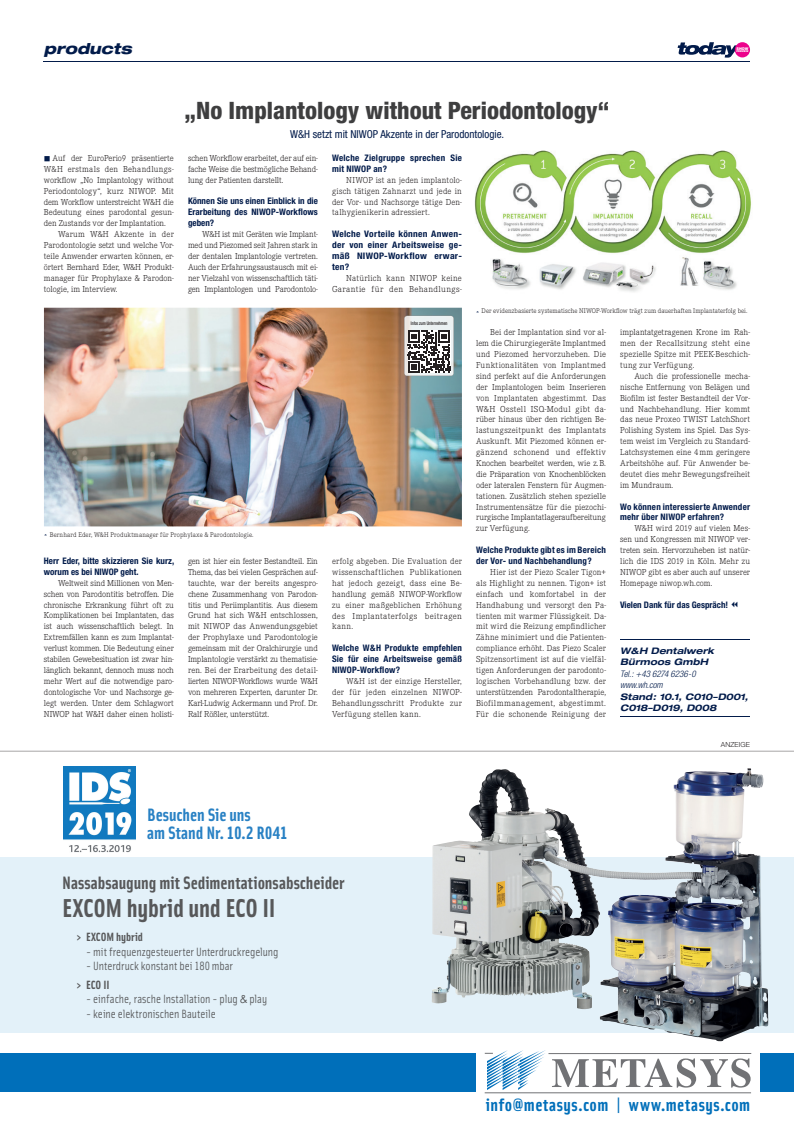
<style>
.page{position:relative;width:794px;height:1134px;background:#fff}
.page>*{position:absolute;margin:0;border:0;box-sizing:border-box;transform-origin:0 0}
.t1{font:26px "Solex Bold Lining";letter-spacing:-.01em;color:#57585a}
.t2{font:800 condensed 24px "Helvetica Neue";color:#3e3e3f}
.t3{font:18px "Solex Bold Lining";letter-spacing:-.005em;color:#57585a}
.t4{font:18px "Solex Bold Lining";letter-spacing:.03em;color:#006fba}
.t5{font:18px/18px "Solex Bold Lining";letter-spacing:-.01em;color:#2881c4}
.t6{font:italic 800 expanded 15px "Helvetica Neue";color:#021b4a}
.t7{font:12px "Solex Regular Lining";letter-spacing:-.005em;color:#57585a}
.t8{font:12px "Solex Bold Lining";letter-spacing:-.005em;color:#57585a}
.t9{font:condensed 11px "Helvetica Neue";color:#021b4a}
.t10{font:300 9px/10.9px "Corporate E";color:#231f20;text-align:justify}
.t11{font:700 condensed 9px/10.9px "Helvetica Neue";letter-spacing:.02em;color:#021b4a}
.t12{font:700 condensed 9px/10.9px "Helvetica Neue";letter-spacing:.02em;color:#021b4a;text-align:justify;scale:1.05 1}
.t13{font:700 condensed 9px/10.9px "Helvetica Neue";color:#021b4a}
.t14{font:italic 700 expanded 9px/10.9px "Helvetica Neue";color:#021b4a}
.t15{font:300 9px/10.9px "Corporate E";letter-spacing:.04em;color:#231f20;text-align:right}
.t16{font:300 9px "Corporate E";letter-spacing:-.02em;color:#231f20}
.t17{font:italic 300 condensed 9px/10.8px "Helvetica Neue";color:#021b4a}
.t18{font:300 9px "Corporate E";letter-spacing:.035em;color:#231f20}
.t19{font:300 9px "Corporate E";letter-spacing:.02em;color:#231f20}
.t20{font:300 7px "Corporate E";letter-spacing:.01em;color:#231f20}
.t21{font:300 7px "Helvetica Neue";letter-spacing:.015em;color:#231f20}
.t22{font:500 condensed 5px "Helvetica Neue";color:#231f20;scale:.8 1}
.t23{font:900 3.7px "Helvetica Neue";color:#fff}
.t24{font:900 2.5px "Helvetica Neue";color:#fff}
.s1{color:#021b4a}
.s2{font-family:"Futura"}
</style>
<div class="page">
<hr style="left:44px;top:61px;width:706px;height:1px;background:#021b4a">
<svg style="left:677px;top:42px;width:62px;height:16px"></svg>
<div style="left:735px;top:42px;width:15px;height:15px;background:#ed028c;border-radius:50%"></div>
<hr style="left:620px;top:639px;width:130px;height:1px;background:#021b4a">
<hr style="left:620px;top:717px;width:130px;height:1px;background:#021b4a">
<img style="left:474px;top:150px;width:277px;height:142px">
<img style="left:44px;top:308px;width:418px;height:218px">
<img style="left:404px;top:316px;width:50px;height:60px">
<svg style="left:408px;top:330px;width:42px;height:43px"></svg>
<svg style="left:0;top:751px;width:794px;height:343px"></svg>
<h3 class="t6" style="left:44px;top:39px;width:90px">products</h3>
<p class="t24" style="left:736px;top:50px;width:13px">PREVIEW</p>
<p class="t23" style="left:736px;top:46px;width:13px">SHOW</p>
<p class="t10" style="left:44px;top:153px;width:131px"><span class="s1">■</span> Auf der EuroPerio9 präsentierte</p>
<p class="t18" style="left:44px;top:164px;width:131px">W&amp;H erstmals den Behandlungs-</p>
<p class="t10" style="left:44px;top:175px;width:131px">workflow „No Implantology without</p>
<p class="t10" style="left:44px;top:185px;width:131px">Periodontology“, kurz NIWOP. Mit</p>
<p class="t16" style="left:44px;top:197px;width:131px">dem Workflow unterstreicht W&amp;H die</p>
<p class="t10" style="left:44px;top:207px;width:131px">Bedeutung eines parodontal gesun-</p>
<p class="t10" style="left:44px;top:218px;width:124px">den Zustands vor der Implan tation.</p>
<p class="t19" style="left:58px;top:229px;width:117px">Warum W&amp;H Akzente in der</p>
<p class="t10" style="left:44px;top:240px;width:131px">Parodontologie setzt und welche Vor-</p>
<p class="t10" style="left:44px;top:251px;width:131px">teile Anwender erwarten können, er-</p>
<p class="t10" style="left:44px;top:262px;width:131px">örtert Bernhard Eder, W&amp;H Produkt-</p>
<p class="t10" style="left:44px;top:273px;width:131px">manager für Prophylaxe &amp; Parodon -</p>
<p class="t10" style="left:44px;top:283px;width:75px">tologie, im Interview.</p>
<h2 class="t2" style="left:185px;top:95px;width:426px">„No Implantology without Periodontology“</h2>
<p class="t9" style="left:290px;top:127px;width:215px">W&amp;H setzt mit NIWOP Akzente in der Parodontologie.</p>
<p class="t10" style="left:188px;top:153px;width:131px">schen Workflow erarbeitet, der auf ein&shy;fache Weise die bestmögliche Behand&shy;lung der Patienten darstellt.</p>
<p class="t11" style="left:188px;top:196px;width:131px;text-align:justify">Können Sie uns einen Einblick in die Erarbeitung des NIWOP-Workflows geben?</p>
<p class="t10" style="left:188px;top:229px;width:131px;text-indent:14px">W&amp;H ist mit Geräten wie Implant&shy;med und Piezomed seit Jahren stark in der dentalen Implantologie vertreten.<br>Auch der Erfahrungsaustausch mit ei&shy;ner Vielzahl von wissenschaftlich täti&shy;gen Implantologen und Parodontolo-</p>
<p class="t11" style="left:332px;top:152px;width:131px">Welche Zielgruppe sprechen Sie mit NIWOP an?</p>
<p class="t10" style="left:332px;top:174px;width:131px;text-indent:14px">NIWOP ist an jeden implantolo&shy;gisch tätigen Zahnarzt und jede in der Vor- und Nachsorge tätige Den&shy;talhygienikerin adressiert.</p>
<p class="t12" style="left:332px;top:228px;width:125px">Welche Vorteile können Anwen&shy;der von einer Arbeitsweise ge&shy;mäß NIWOP-Workflow erwar&shy;ten?</p>
<p class="t15" style="left:332px;top:273px;width:131px">Natürlich kann NIWOP keine<br>Garantie für den Behandlungs-</p>
<p class="t22" style="left:411px;top:320px;width:47px">Infos zum Unternehmen</p>
<p class="t20" style="left:481px;top:307px;width:267px">Der evidenzbasierte systematische NIWOP-Workflow trägt zum dauerhaften Implantaterfolg bei.</p>
<p class="t20" style="left:50px;top:531px;width:205px">Bernhard Eder, W&amp;H Produktmanager für Prophylaxe &amp; Parodontologie.</p>
<p class="t13" style="left:44px;top:555px;width:132px">Herr Eder, bitte skizzieren Sie kurz, worum es bei NIWOP geht.</p>
<p class="t10" style="left:44px;top:578px;width:131px;text-indent:14px">Weltweit sind Millionen von Men&shy;schen von Parodontitis betroffen. Die chronische Erkrankung führt oft zu Komplikationen bei Implantaten, das ist auch wissenschaftlich belegt. In Extremfällen kann es zum Implantat&shy;verlust kommen. Die Bedeutung einer stabilen Gewebesituation ist zwar hin&shy;länglich bekannt, dennoch muss noch mehr Wert auf die notwendige paro&shy;dontologische Vor- und Nach sorge ge&shy;legt werden. Unter dem Schlagwort NIWOP hat W&amp;H daher einen holisti-</p>
<p class="t10" style="left:188px;top:556px;width:131px">gen ist hier ein fester Bestandteil. Ein Thema, das bei vielen Gesprächen auf&shy;tauchte, war der bereits angespro&shy;chene Zusammenhang von Parodon&shy;titis und Periimplantitis. Aus diesem Grund hat sich W&amp;H entschlossen, mit NIWOP das Anwendungsgebiet der Prophylaxe und Pa rodontologie gemeinsam mit der Oralchirurgie und Implantologie verstärkt zu thematisie&shy;ren. Bei der Er arbeitung des detail&shy;lierten NIWOP- Workflows wurde W&amp;H von mehreren Experten, darunter Dr.<br>Karl-Ludwig Ackermann und Prof. Dr.<br>Ralf Rößler, unterstützt.</p>
<p class="t10" style="left:332px;top:556px;width:131px">erfolg abgeben. Die Evaluation der wissenschaftlichen Publikationen hat je doch gezeigt, dass eine Be&shy;handlung gemäß NIWOP-Workflow zu einer maßgeblichen Erhöhung des Implantaterfolgs beitragen kann.</p>
<p class="t11" style="left:332px;top:642px;width:131px;text-align:justify">Welche W&amp;H Produkte empfehlen Sie für eine Arbeitsweise gemäß NIWOP-Workflow?</p>
<p class="t10" style="left:332px;top:676px;width:131px;text-indent:14px">W&amp;H ist der einzige Hersteller, der für jeden einzelnen NIWOP-Behandlungsschritt Produkte zur Ver fügung stellen kann.</p>
<p class="t10" style="left:476px;top:327px;width:131px;text-indent:14px">Bei der Implantation sind vor al&shy;lem die Chirurgiegeräte Implantmed und Piezomed hervorzuheben. Die Funktionalitäten von Implantmed sind perfekt auf die Anforderungen der Implantologen beim Inserieren von Implantaten abgestimmt. Das W&amp;H Osstell ISQ-Modul gibt da&shy;rüber hinaus über den richtigen Be&shy;lastungszeitpunkt des Implantats Auskunft. Mit Piezomed können er&shy;gänzend schonend und effektiv Knochen bearbeitet werden, wie z. B. die Präparation von Knochenblöcken oder lateralen Fenstern für Augmen&shy;tationen. Zusätzlich stehen spezielle Instrumentensätze für die piezochi&shy;rurgische Implantatlageraufbereitung zur Verfügung.</p>
<p class="t11" style="left:476px;top:544px;width:131px">Welche Produkte gibt es im Bereich der Vor- und Nachbehandlung?</p>
<p class="t10" style="left:476px;top:567px;width:131px;text-indent:14px">Hier ist der Piezo Scaler Tigon+ als Highlight zu nennen. Tigon+ ist einfach und komfortabel in der Handhabung und versorgt den Pa&shy;tienten mit warmer Flüssigkeit. Da&shy;mit wird die Reizung empfindlicher Zähne minimiert und die Patienten&shy;compliance erhöht. Das Piezo Scaler Spitzensortiment ist auf die vielfäl&shy;tigen Anforderungen der parodonto&shy;logischen Vorbehandlung bzw. der unterstützenden Parodontaltherapie, Biofilmmanagement, abgestimmt.<br>Für die schonende Reinigung der</p>
<p class="t10" style="left:620px;top:327px;width:131px">implantatgetragenen Krone im Rah&shy;men der Recallsitzung steht eine spezielle Spitze mit PEEK-Beschich&shy;tung zur Verfügung.</p>
<p class="t10" style="left:620px;top:371px;width:131px;text-indent:14px">Auch die professionelle mecha&shy;nische Entfernung von Belägen und Biofilm ist fester Bestandteil der Vor&shy;und Nachbehandlung. Hier kommt das neue Proxeo TWIST LatchShort Polishing System ins Spiel. Das Sys&shy;tem weist im Vergleich zu Standard-Latchsystemen eine 4 mm geringere Arbeitshöhe auf. Für Anwender be&shy;deutet dies mehr Bewegungsfreiheit im Mundraum.</p>
<p class="t11" style="left:620px;top:501px;width:131px">Wo können interessierte Anwender mehr über NIWOP erfahren?</p>
<p class="t10" style="left:620px;top:523px;width:131px;text-indent:14px">W&amp;H wird 2019 auf vielen Mes&shy;sen und Kongressen mit NIWOP ver&shy;treten sein. Hervorzuheben ist natür&shy;lich die IDS 2019 in Köln. Mehr zu NIWOP gibt es aber auch auf unserer Homepage niwop.wh.com.</p>
<p class="t13" style="left:620px;top:599px;width:110px">Vielen Dank für das Gespräch!</p>
<p class="t14" style="left:620px;top:645px;width:95px">W&amp;H Dentalwerk<br>Bürmoos GmbH</p>
<p class="t17" style="left:620px;top:668px;width:77px">Tel.: +43 6274 6236-0 www.wh.com</p>
<p class="t14" style="left:620px;top:692px;width:130px">Stand: 10.1, C010–D001,<br>C018–D019, D008</p>
<p class="t21" style="left:721px;top:740px;width:31px">ANZEIGE</p>
<h3 class="t5" style="left:147px;top:805px;width:142px">Besuchen Sie uns<br>am Stand Nr. 10.2 R041</h3>
<h3 class="t3" style="left:62px;top:871px;width:284px">Nassabsaugung mit Sedimentationsabscheider</h3>
<h1 class="t1" style="left:62px;top:891px;width:215px">EXCOM hybrid und ECO II</h1>
<h3 class="t8" style="left:77px;top:929px;width:67px">&gt; EXCOM hybrid</h3>
<h3 class="t7" style="left:86px;top:944px;width:194px">- mit frequenzgesteuerter Unterdruckregelung</h3>
<h3 class="t7" style="left:86px;top:958px;width:148px">- Unterdruck konstant bei 180 mbar</h3>
<h3 class="t8" style="left:77px;top:977px;width:34px">&gt; ECO II</h3>
<h3 class="t7" style="left:86px;top:991px;width:182px">- einfache, rasche Installation - plug <span class="s2">&amp;</span> play</h3>
<h3 class="t7" style="left:86px;top:1006px;width:131px">- keine elektronischen Bauteile</h3>
<h3 class="t4" style="left:486px;top:1093px;width:266px">info@metasys.com | www.metasys.com</h3>
</div>
